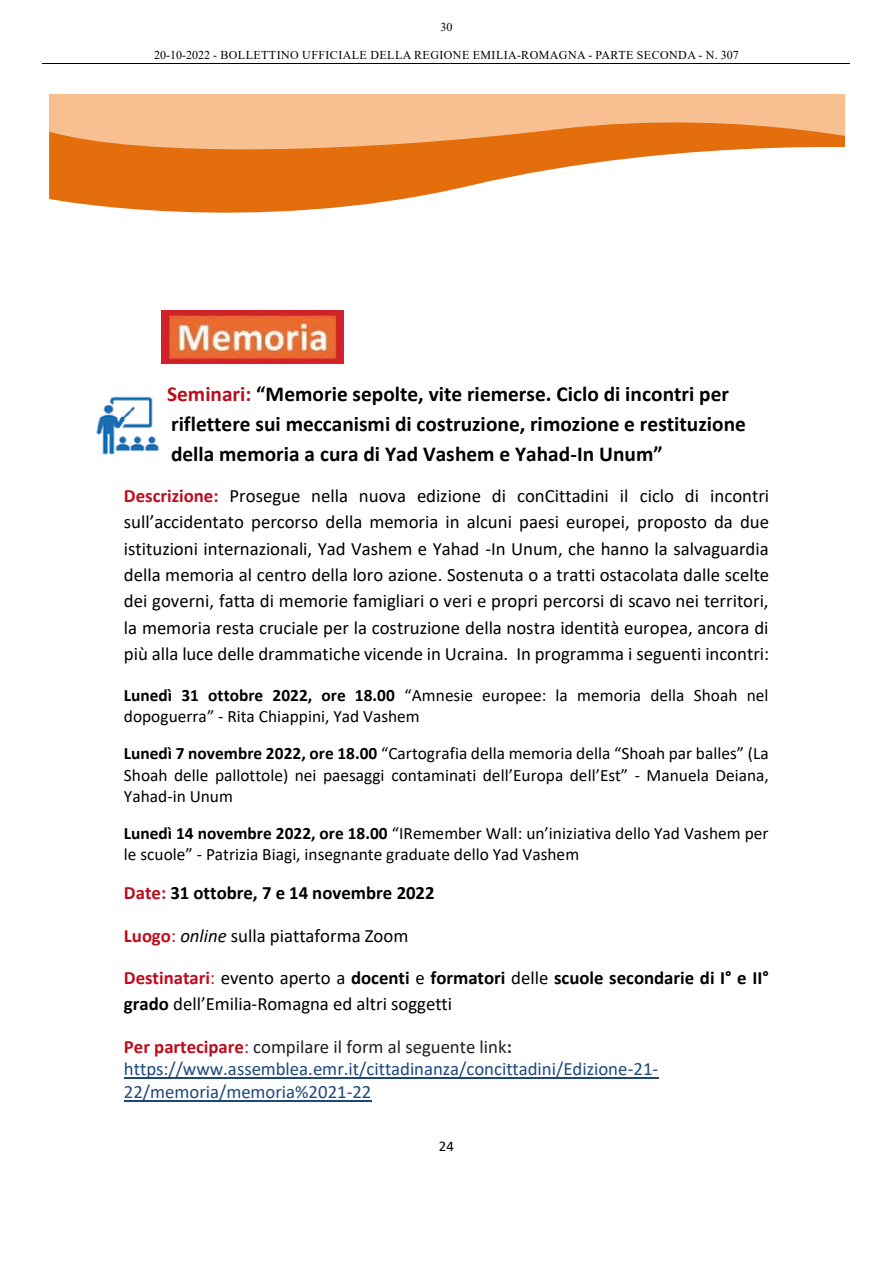
<style>
.page{position:relative;width:893px;height:1263px;background:#fff}
.page>*{position:absolute;margin:0;border:0;box-sizing:border-box;transform-origin:0 0}
.t1{font:700 21.3px/30.2px "Calibri";color:#000}
.t2{font:18.75px/26.2px "Calibri";color:#000;text-align:justify}
.t3{font:18.75px/22.8px "Calibri";color:#1d487d}
.t4{font:700 18.75px "Calibri";color:#000}
.t5{font:17.4px/21.1px "Calibri";color:#000}
.t6{font:14.85px "Calibri";color:#000}
.t7{font:12px "Times New Roman";letter-spacing:.035em;color:#000}
.s1{color:#be0c1d}
.s2{font-weight:700;color:#be0c1d}
.s3{font-weight:700}
.s4{font-style:italic}
.s5{color:#1c2023}
.s6{font-weight:700;color:#1c2023}
</style>
<div class="page">
<hr style="left:43px;top:64px;width:807px;height:1px;background:#000">
<svg style="left:49px;top:158px;width:584px;height:55px;fill:#e46d0c"></svg>
<svg style="left:49px;top:94px;width:796px;height:64px;background:#f2a96c"></svg>
<hr style="left:124px;top:1077px;width:534px;height:2px;background:#1d487d">
<hr style="left:124px;top:1100px;width:247px;height:1px;background:#1d487d">
<img style="left:162px;top:310px;width:181px;height:54px">
<img style="left:96px;top:396px;width:63px;height:59px">
<p class="t7" style="left:440px;top:19px;width:13px">30</p>
<p class="t7" style="left:154px;top:47px;width:586px">20-10-2022 - BOLLETTINO UFFICIALE DELLA REGIONE EMILIA-ROMAGNA - PARTE SECONDA - N. 307</p>
<p class="t1" style="left:167px;top:378px;width:580px"><span class="s1">Seminari:</span> “Memorie sepolte, vite riemerse. Ciclo di incontri per riflettere sui meccanismi di costruzione, rimozione e restituzione della memoria a cura di Yad Vashem e Yahad-In Unum”</p>
<p class="t2" style="left:124px;top:482px;width:647px"><span class="s2">Descrizione:</span> Prosegue nella nuova edizione di conCittadini il ciclo di incontri sull’accidentato percorso della memoria in alcuni paesi europei, proposto da due istituzioni internazionali, Yad Vashem e Yahad -In Unum, che hanno la salvaguardia della memoria al centro della loro azione. Sostenuta o a tratti ostacolata dalle scelte dei governi, fatta di memorie famigliari o veri e propri percorsi di scavo nei territori, la memoria resta cruciale per la costruzione della nostra identità europea, ancora di più alla luce delle drammatiche vicende in Ucraina. In programma i seguenti incontri:</p>
<p class="t5" style="left:124px;top:684px;width:646px"><span class="s3">Lunedì 31 ottobre 2022, ore 18.00</span> “Amnesie europee: la memoria della Shoah nel dopoguerra” - Rita Chiappini, Yad Vashem</p>
<p class="t5" style="left:124px;top:742px;width:646px;text-align:justify"><span class="s3">Lunedì 7 novembre 2022, ore 18.00</span> “Cartografia della memoria della “Shoah par balles” (La Shoah delle pallottole) nei paesaggi contaminati dell’Europa dell’Est” - Manuela Deiana, Yahad-in Unum</p>
<p class="t5" style="left:124px;top:822px;width:646px"><span class="s3">Lunedì 14 novembre 2022, ore 18.00</span> “IRemember Wall: un’iniziativa dello Yad Vashem per le scuole” - Patrizia Biagi, insegnante graduate dello Yad Vashem</p>
<p class="t4" style="left:124px;top:880px;width:312px"><span class="s1">Date:</span> 31 ottobre, 7 e 14 novembre 2022</p>
<p class="t2" style="left:124px;top:922px;width:286px"><span class="s2">Luogo</span><span class="s1">:</span> <span class="s4">online</span> sulla piattaforma Zoom</p>
<p class="t2" style="left:124px;top:964px;width:646px"><span class="s2">Destinatari</span><span class="s1">:</span> evento aperto a <span class="s3">docenti</span> e <span class="s3">formatori</span> delle <span class="s3">scuole secondarie di I° e II° grado</span> dell’Emilia-Romagna ed altri soggetti</p>
<p class="t3" style="left:124px;top:1034px;width:536px"><span class="s2">Per partecipare</span><span class="s1">:</span> <span class="s5">compilare il form al seguente link</span><span class="s6">: </span>https://www.assemblea.emr.it/cittadinanza/concittadini/Edizione-21-<br>22/memoria/memoria%2021-22</p>
<p class="t6" style="left:439px;top:1136px;width:17px">24</p>
</div>
